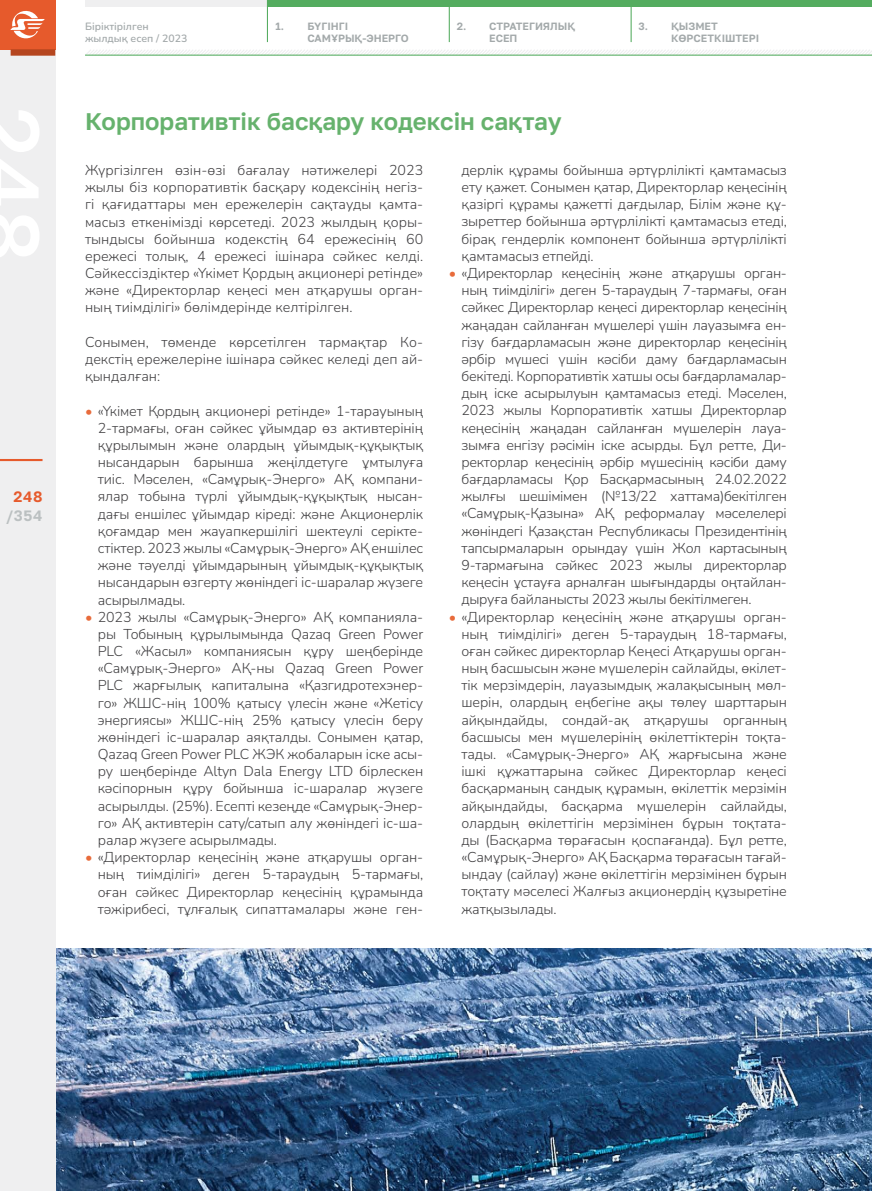
<style>
.page{position:relative;width:872px;height:1191px;background:#fff}
.page>*{position:absolute;margin:0;border:0;box-sizing:border-box;transform-origin:0 0}
.t1{font:600 24px "Golos Text";color:#66b26d}
.t2{font:600 15px "Golos Text";color:#bbc0c1}
.t3{font:600 15px "Golos Text";color:#e65a2c}
.t4{font:300 14.25px/17.1px "Nunito";letter-spacing:-.01em;color:#414042;text-align:justify}
.t5{font:600 10.5px/12px "Golos Text";color:#a3a9aa}
.t6{font:600 10.5px/12px "Nunito";color:#a3a9aa}
.s1{font-weight:500;color:#e86b3b}
</style>
<div class="page">
<img style="left:55px;top:948px;width:817px;height:243px">
<div style="left:85px;top:0;width:787px;height:6px;background:#efeff0"></div>
<div style="left:267px;top:0;width:605px;height:6px;background:#54ac5f"></div>
<svg style="left:85px;top:50px;width:787px;height:5px"></svg>
<hr style="left:85px;top:55px;width:787px;height:1px;background:#54ac5f">
<div style="left:0;top:0;width:55px;height:1191px;background:#efeff0"></div>
<hr style="left:0;top:459px;width:43px;height:2px;background:#e65a2c">
<div style="left:0;top:0;width:55px;height:49px;background:#e65a2c"></div>
<svg style="left:10px;top:10px;width:35px;height:29px"></svg>
<div style="left:11px;top:49px;width:44px;height:7px;background:#b5461f"></div>
<hr style="left:630px;top:0;width:1px;height:42px;background:#54ac5f">
<hr style="left:267px;top:0;width:1px;height:42px;background:#54ac5f">
<hr style="left:449px;top:0;width:1px;height:42px;background:#54ac5f">
<p class="t3" style="left:13px;top:487px;width:31px">248</p>
<p class="t2" style="left:6px;top:507px;width:38px">/354</p>
<p class="t6" style="left:85px;top:20px;width:104px">Біріктірілген жылдық есеп / 2023</p>
<p class="t5" style="left:275px;top:20px;width:10px">1.</p>
<p class="t5" style="left:489px;top:20px;width:86px">Стратегиялық есеп</p>
<p class="t5" style="left:307px;top:20px;width:42px">Бүгінгі</p>
<p class="t5" style="left:638px;top:20px;width:11px">3.</p>
<p class="t5" style="left:307px;top:32px;width:103px">Самұрық-Энерго</p>
<p class="t5" style="left:457px;top:20px;width:11px">2.</p>
<p class="t5" style="left:671px;top:20px;width:90px">Қызмет көрсеткіштері</p>
<h1 class="t1" style="left:85px;top:107px;width:478px">Корпоративтік басқару кодексін сақтау</h1>
<p class="t4" style="left:85px;top:161px;width:340px">Жүргізілген өзін-өзі бағалау нәтижелері 2023 жылы біз корпоративтік басқару кодексінің негіз&shy;гі қағидаттары мен ережелерін сақтауды қамта&shy;масыз еткенімізді көрсетеді. 2023 жылдың қоры&shy;тындысы бойынша кодекстің 64 ережесінің 60 ережесі толық, 4 ережесі ішінара сәйкес келді.<br>Сәйкессіздіктер «Үкімет Қордың акционері ретінде» және «Директорлар кеңесі мен атқарушы орган&shy;ның тиімділігі» бөлімдерінде келтірілген.</p>
<p class="t4" style="left:85px;top:333px;width:340px">Сонымен, төменде көрсетілген тармақтар Ко&shy;декстің ережелеріне ішінара сәйкес келеді деп ай&shy;қындалған:</p>
<p class="t4" style="left:98px;top:401px;width:327px;text-indent:-13px"><span class="s1">•</span> «Үкімет Қордың акционері ретінде» 1-тарауының 2-тармағы, оған сәйкес ұйымдар өз активтерінің құрылымын және олардың ұйымдық-құқықтық нысандарын барынша жеңілдетуге ұмтылуға тиіс. Мәселен, «Самұрық-Энерго» АҚ компани&shy;ялар тобына түрлі ұйымдық-құқықтық нысан&shy;дағы еншілес ұйымдар кіреді: және Акционерлік қоғамдар мен жауапкершілігі шектеулі серікте&shy;стіктер. 2023 жылы «Самұрық-Энерго» АҚ еншілес және тәуелді ұйымдарының ұйымдық-құқықтық нысандарын өзгерту жөніндегі іс-шаралар жүзеге асырылмады.</p>
<p class="t4" style="left:98px;top:607px;width:327px;text-indent:-13px"><span class="s1">•</span> 2023 жылы «Самұрық-Энерго» АҚ компанияла&shy;ры Тобының құрылымында Qazaq Green Power PLC «Жасыл» компаниясын құру шеңберінде «Самұрық-Энерго» АҚ-ны Qazaq Green Power PLC жарғылық капиталына «Қазгидротехэнер&shy;го» ЖШС-нің 100% қатысу үлесін және «Жетісу энергиясы» ЖШС-нің 25% қатысу үлесін беру жөніндегі іс-шаралар аяқталды. Сонымен қатар, Qazaq Green Power PLC ЖЭК жобаларын іске асы&shy;ру шеңберінде Altyn Dala Energy LTD бірлескен кәсіпорнын құру бойынша іс-шаралар жүзеге асырылды. (25%). Есепті кезеңде «Самұрық-Энер&shy;го» АҚ активтерін сату/сатып алу жөніндегі іс-ша&shy;ралар жүзеге асырылмады.</p>
<p class="t4" style="left:98px;top:848px;width:327px;text-indent:-13px"><span class="s1">•</span> «Директорлар кеңесінің және атқарушы орган&shy;ның тиімділігі» деген 5-тараудың 5-тармағы, оған сәйкес Директорлар кеңесінің құрамында тәжірибесі, тұлғалық сипаттамалары және ген-</p>
<p class="t4" style="left:461px;top:161px;width:327px">дерлік құрамы бойынша әртүрлілікті қамтамасыз ету қажет. Сонымен қатар, Директорлар кеңесінің қазіргі құрамы қажетті дағдылар, Білім және құ&shy;зыреттер бойынша әртүрлілікті қамтамасыз етеді, бірақ гендерлік компонент бойынша әртүрлілікті қамтамасыз етпейді.</p>
<p class="t4" style="left:461px;top:264px;width:327px;text-indent:-13px"><span class="s1">•</span> «Директорлар кеңесінің және атқарушы орган&shy;ның тиімділігі» деген 5-тараудың 7-тармағы, оған сәйкес Директорлар кеңесі директорлар кеңесінің жаңадан сайланған мүшелері үшін лауазымға ен&shy;гізу бағдарламасын және директорлар кеңесінің әрбір мүшесі үшін кәсіби даму бағдарламасын бекітеді. Корпоративтік хатшы осы бағдарламалар&shy;дың іске асырылуын қамтамасыз етеді. Мәселен, 2023 жылы Корпоративтік хатшы Директорлар кеңесінің жаңадан сайланған мүшелерін лауа&shy;зымға енгізу рәсімін іске асырды. Бұл ретте, Ди&shy;ректорлар кеңесінің әрбір мүшесінің кәсіби даму бағдарламасы Қор Басқармасының 24.02.2022 жылғы шешімімен (№13/22 хаттама)бекітілген «Самұрық-Қазына» АҚ реформалау мәселелері жөніндегі Қазақстан Республикасы Президентінің тапсырмаларын орындау үшін Жол картасының 9-тармағына сәйкес 2023 жылы директорлар кеңесін ұстауға арналған шығындарды оңтайлан&shy;дыруға байланысты 2023 жылы бекітілмеген.</p>
<p class="t4" style="left:461px;top:607px;width:327px;text-indent:-13px"><span class="s1">•</span> «Директорлар кеңесінің және атқарушы орган&shy;ның тиімділігі» деген 5-тараудың 18-тармағы, оған сәйкес директорлар Кеңесі Атқарушы орган&shy;ның басшысын және мүшелерін сайлайды, өкілет&shy;тік мерзімдерін, лауазымдық жалақысының мөл&shy;шерін, олардың еңбегіне ақы төлеу шарттарын айқындайды, сондай-ақ атқарушы органның басшысы мен мүшелерінің өкілеттіктерін тоқта&shy;тады. «Самұрық-Энерго» АҚ жарғысына және ішкі құжаттарына сәйкес Директорлар кеңесі басқарманың сандық құрамын, өкілеттік мерзімін айқындайды, басқарма мүшелерін сайлайды, олардың өкілеттігін мерзімінен бұрын тоқтата&shy;ды (Басқарма төрағасын қоспағанда). Бұл ретте, «Самұрық-Энерго» АҚ Басқарма төрағасын тағай&shy;ындау (сайлау) және өкілеттігін мерзімінен бұрын тоқтату мәселесі Жалғыз акционердің құзыретіне жатқызылады.</p>
</div>
